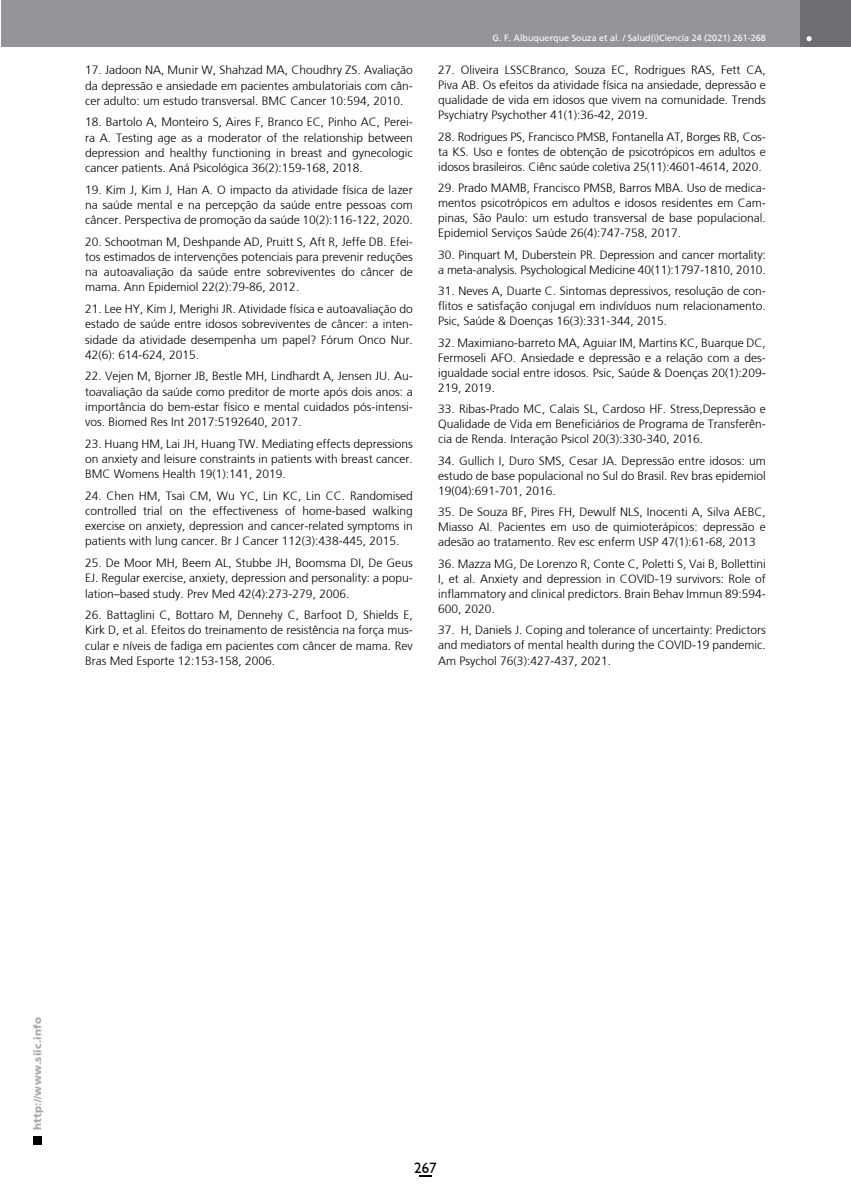
<style>
.page{position:relative;width:851px;height:1191px;background:#fff}
.page>*{position:absolute;margin:0;border:0;box-sizing:border-box;transform-origin:0 0}
.t1{font:15px "Humanist 521 BT";color:#000}
.t2{font:300 12px/15.3px "Frutiger";color:#000;text-align:justify}
.t3{font:900 10.5px "Frutiger";letter-spacing:.015em;color:#a7a9ac}
.t4{font:9px "Frutiger";color:#fff}
</style>
<div class="page">
<div style="left:33px;top:1135px;width:9px;height:9px;background:#000"></div>
<div style="left:1px;top:0;width:811px;height:47px;background:#939598"></div>
<div style="left:799px;top:0;width:51px;height:47px;background:#6d6e71"></div>
<svg style="left:806px;top:36px;width:5px;height:5px"></svg>
<svg style="left:419px;top:1175px;width:12px;height:1px"></svg>
<p class="t2" style="left:85px;top:62px;width:329px">17. Jadoon NA, Munir W, Shahzad MA, Choudhry ZS. Avaliação da depressão e ansiedade em pacientes ambulatoriais com cân&shy;cer adulto: um estudo transversal. BMC Cancer 10:594, 2010.</p>
<p class="t2" style="left:85px;top:115px;width:329px">18. Bartolo A, Monteiro S, Aires F, Branco EC, Pinho AC, Perei&shy;ra A. Testing age as a moderator of the relationship between depression and healthy functioning in breast and gynecologic cancer patients. Aná Psicológica 36(2):159-168, 2018.</p>
<p class="t2" style="left:85px;top:182px;width:329px">19. Kim J, Kim J, Han A. O impacto da atividade física de lazer na saúde mental e na percepção da saúde entre pessoas com câncer. Perspectiva de promoção da saúde 10(2):116-122, 2020.</p>
<p class="t2" style="left:85px;top:234px;width:329px">20. Schootman M, Deshpande AD, Pruitt S, Aft R, Jeffe DB. Efei&shy;tos estimados de intervenções potenciais para prevenir reduções na autoavaliação da saúde entre sobreviventes do câncer de mama. Ann Epidemiol 22(2):79-86, 2012.</p>
<p class="t2" style="left:85px;top:301px;width:329px">21. Lee HY, Kim J, Merighi JR. Atividade física e autoavaliação do estado de saúde entre idosos sobreviventes de câncer: a inten&shy;sidade da atividade desempenha um papel? Fórum Onco Nur.<br>42(6): 614-624, 2015.</p>
<p class="t2" style="left:85px;top:368px;width:329px">22. Vejen M, Bjorner JB, Bestle MH, Lindhardt A, Jensen JU. Au&shy;toavaliação da saúde como preditor de morte após dois anos: a importância do bem-estar físico e mental cuidados pós-intensi&shy;vos. Biomed Res Int 2017:5192640, 2017.</p>
<p class="t2" style="left:85px;top:436px;width:329px">23. Huang HM, Lai JH, Huang TW. Mediating effects depressions on anxiety and leisure constraints in patients with breast cancer.<br>BMC Womens Health 19(1):141, 2019.</p>
<p class="t2" style="left:85px;top:488px;width:329px">24. Chen HM, Tsai CM, Wu YC, Lin KC, Lin CC. Randomised controlled trial on the effectiveness of home-based walking exercise on anxiety, depression and cancer-related symptoms in patients with lung cancer. Br J Cancer 112(3):438-445, 2015.</p>
<p class="t2" style="left:85px;top:555px;width:329px">25. De Moor MH, Beem AL, Stubbe JH, Boomsma DI, De Geus EJ. Regular exercise, anxiety, depression and personality: a popu&shy;lation–based study. Prev Med 42(4):273-279, 2006.</p>
<p class="t2" style="left:85px;top:607px;width:329px">26. Battaglini C, Bottaro M, Dennehy C, Barfoot D, Shields E, Kirk D, et al. Efeitos do treinamento de resistência na força mus&shy;cular e níveis de fadiga em pacientes com câncer de mama. Rev Bras Med Esporte 12:153-158, 2006.</p>
<p class="t4" style="left:492px;top:33px;width:275px">G. F. Albuquerque Souza et al. / Salud(i)Ciencia 24 (2021) 261-268</p>
<p class="t2" style="left:438px;top:63px;width:329px">27. Oliveira LSSCBranco, Souza EC, Rodrigues RAS, Fett CA, Piva AB. Os efeitos da atividade física na ansiedade, depressão e qualidade de vida em idosos que vivem na comunidade. Trends Psychiatry Psychother 41(1):36-42, 2019.</p>
<p class="t2" style="left:438px;top:129px;width:329px">28. Rodrigues PS, Francisco PMSB, Fontanella AT, Borges RB, Cos&shy;ta KS. Uso e fontes de obtenção de psicotrópicos em adultos e idosos brasileiros. Ciênc saúde coletiva 25(11):4601-4614, 2020.</p>
<p class="t2" style="left:438px;top:181px;width:329px">29. Prado MAMB, Francisco PMSB, Barros MBA. Uso de medica&shy;mentos psicotrópicos em adultos e idosos residentes em Cam&shy;pinas, São Paulo: um estudo transversal de base populacional.<br>Epidemiol Serviços Saúde 26(4):747-758, 2017.</p>
<p class="t2" style="left:438px;top:247px;width:329px">30. Pinquart M, Duberstein PR. Depression and cancer mortality: a meta-analysis. Psychological Medicine 40(11):1797-1810, 2010.</p>
<p class="t2" style="left:438px;top:284px;width:329px">31. Neves A, Duarte C. Sintomas depressivos, resolução de con&shy;flitos e satisfação conjugal em indivíduos num relacionamento.<br>Psic, Saúde &amp; Doenças 16(3):331-344, 2015.</p>
<p class="t2" style="left:438px;top:335px;width:329px">32. Maximiano-barreto MA, Aguiar IM, Martins KC, Buarque DC, Fermoseli AFO. Ansiedade e depressão e a relação com a des&shy;igualdade social entre idosos. Psic, Saúde &amp; Doenças 20(1):209- 219, 2019.</p>
<p class="t2" style="left:438px;top:402px;width:329px">33. Ribas-Prado MC, Calais SL, Cardoso HF. Stress,Depressão e Qualidade de Vida em Beneficiários de Programa de Transferên&shy;cia de Renda. Interação Psicol 20(3):330-340, 2016.</p>
<p class="t2" style="left:438px;top:453px;width:329px">34. Gullich I, Duro SMS, Cesar JA. Depressão entre idosos: um estudo de base populacional no Sul do Brasil. Rev bras epidemiol 19(04):691-701, 2016.</p>
<p class="t2" style="left:438px;top:505px;width:329px">35. De Souza BF, Pires FH, Dewulf NLS, Inocenti A, Silva AEBC, Miasso AI. Pacientes em uso de quimioterápicos: depressão e adesão ao tratamento. Rev esc enferm USP 47(1):61-68, 2013</p>
<p class="t2" style="left:438px;top:556px;width:329px">36. Mazza MG, De Lorenzo R, Conte C, Poletti S, Vai B, Bollettini I, et al. Anxiety and depression in COVID-19 survivors: Role of inflammatory and clinical predictors. Brain Behav Immun 89:594- 600, 2020.</p>
<p class="t2" style="left:438px;top:623px;width:329px">37. H, Daniels J. Coping and tolerance of uncertainty: Predictors and mediators of mental health during the COVID-19 pandemic.<br>Am Psychol 76(3):427-437, 2021.</p>
<p class="t3" style="left:31px;top:1129px;width:114px;rotate:-90deg">http://www.siic.info</p>
<p class="t1" style="left:414px;top:1158px;width:24px">267</p>
</div>
